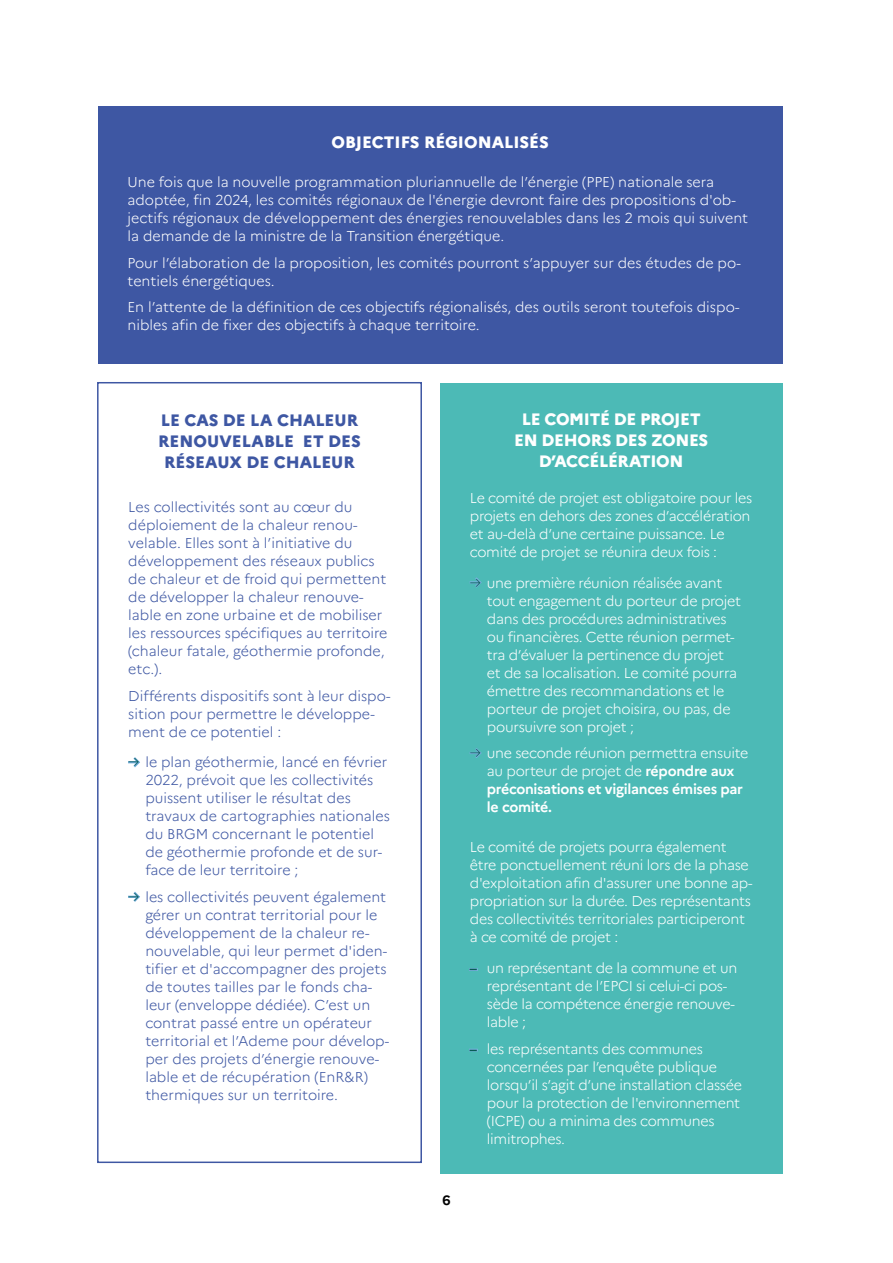
<style>
.page{position:relative;width:893px;height:1263px;background:#fff}
.page>*{position:absolute;margin:0;border:0;box-sizing:border-box;transform-origin:0 0}
.t1{font:800 16.5px/21px "Marianne";color:#3e57a3;text-align:center}
.t2{font:800 16.5px/21px "Marianne";letter-spacing:-.02em;color:#fff;text-align:center}
.t3{font:800 16.5px "Marianne";color:#fff}
.t4{font:300 14.25px/18px "Marianne";color:#3e57a3}
.t5{font:300 14.25px/18px "Marianne";letter-spacing:-.02em;color:#fff}
.t6{font:300 14.25px/18px "Marianne";color:#fff}
.t7{font:700 14.25px/18px "Marianne";letter-spacing:-.02em;color:#fff}
.t8{font:700 13.5px "Marianne";color:#000}
.s1{color:#7ab2e1}
.s2{font-weight:300;color:#7ab2e1}
.s3{font-weight:300}
.s4{font-family:"Arial Rounded MT Bold";font-weight:400;color:#7ab2e1}
</style>
<div class="page">
<div style="left:440px;top:383px;width:342px;height:791px;background:#4cbab6"></div>
<div style="left:98px;top:106px;width:684px;height:258px;background:#3e57a3"></div>
<div style="left:97px;top:382px;width:325px;height:781px;border:2px solid #3e57a3"></div>
<p class="t3" style="left:331px;top:132px;width:219px">OBJECTIFS RÉGIONALISÉS</p>
<p class="t6" style="left:128px;top:173px;width:622px">Une fois que la nouvelle programmation pluriannuelle de l’énergie (PPE) nationale sera adoptée, fin 2024, les comités régionaux de l'énergie devront faire des propositions d'ob&shy;jectifs régionaux de développement des énergies renouvelables dans les 2 mois qui suivent la demande de la ministre de la Transition énergétique.</p>
<p class="t6" style="left:128px;top:254px;width:615px">Pour l’élaboration de la proposition, les comités pourront s’appuyer sur des études de po&shy;tentiels énergétiques.</p>
<p class="t6" style="left:128px;top:298px;width:613px">En l’attente de la définition de ces objectifs régionalisés, des outils seront toutefois dispo&shy;nibles afin de fixer des objectifs à chaque territoire.</p>
<p class="t1" style="left:158px;top:409px;width:204px">LE CAS DE LA CHALEUR<br>RENOUVELABLE ET DES<br>RÉSEAUX DE CHALEUR</p>
<p class="t4" style="left:128px;top:498px;width:261px">Les collectivités sont au cœur du déploiement de la chaleur renou&shy;velable. Elles sont à l’initiative du développement des réseaux publics de chaleur et de froid qui permettent de développer la chaleur renouve&shy;lable en zone urbaine et de mobiliser les ressources spécifiques au territoire (chaleur fatale, géothermie profonde, etc.).</p>
<p class="t4" style="left:128px;top:686px;width:264px">Différents dispositifs sont à leur dispo&shy;sition pour permettre le développe&shy;ment de ce potentiel :</p>
<p class="t4" style="left:145px;top:753px;width:246px;text-indent:-17px"><span class="s1">→</span> le plan géothermie, lancé en février 2022, prévoit que les collectivités puissent utiliser le résultat des travaux de cartographies nationales du BRGM concernant le potentiel de géothermie profonde et de sur&shy;face de leur territoire ;</p>
<p class="t4" style="left:145px;top:888px;width:246px;text-indent:-17px"><span class="s1">→</span> les collectivités peuvent également gérer un contrat territorial pour le développement de la chaleur re&shy;nouvelable, qui leur permet d'iden&shy;tifier et d'accompagner des projets de toutes tailles par le fonds cha&shy;leur (enveloppe dédiée). C’est un contrat passé entre un opérateur territorial et l’Ademe pour dévelop&shy;per des projets d’énergie renouve&shy;lable et de récupération (EnR&amp;R) thermiques sur un territoire.</p>
<p class="t8" style="left:442px;top:1192px;width:10px">6</p>
<p class="t2" style="left:514px;top:408px;width:196px">LE COMITÉ DE PROJET<br>EN DEHORS DES ZONES<br>D’ACCÉLÉRATION</p>
<p class="t5" style="left:470px;top:489px;width:284px">Le comité de projet est obligatoire pour les projets en dehors des zones d’accélération et au-delà d’une certaine puissance. Le comité de projet se réunira deux fois :</p>
<p class="t5" style="left:487px;top:573px;width:256px;text-indent:-17px"><span class="s1">→</span> une première réunion réalisée avant tout engagement du porteur de projet dans des procédures administratives ou financières. Cette réunion permet&shy;tra d’évaluer la pertinence du projet et de sa localisation. Le comité pourra émettre des recommandations et le porteur de projet choisira, ou pas, de poursuivre son projet ;</p>
<p class="t7" style="left:487px;top:744px;width:263px;text-indent:-17px"><span class="s2">→</span> <span class="s3">une seconde réunion permettra ensuite au porteur de projet de</span> répondre aux préconisations et vigilances émises par le comité.</p>
<p class="t5" style="left:470px;top:838px;width:284px">Le comité de projets pourra également être ponctuellement réuni lors de la phase d'exploitation afin d'assurer une bonne ap&shy;propriation sur la durée. Des représentants des collectivités territoriales participeront à ce comité de projet :</p>
<p class="t5" style="left:487px;top:959px;width:252px;text-indent:-17px"><span class="s4">–</span> un représentant de la commune et un représentant de l’EPCI si celui-ci pos&shy;sède la compétence énergie renouve&shy;lable ;</p>
<p class="t5" style="left:487px;top:1039px;width:257px;text-indent:-17px"><span class="s4">–</span> les représentants des communes concernées par l’enquête publique lorsqu’il s’agit d’une installation classée pour la protection de l'environnement (ICPE) ou a minima des communes limitrophes.</p>
</div>
